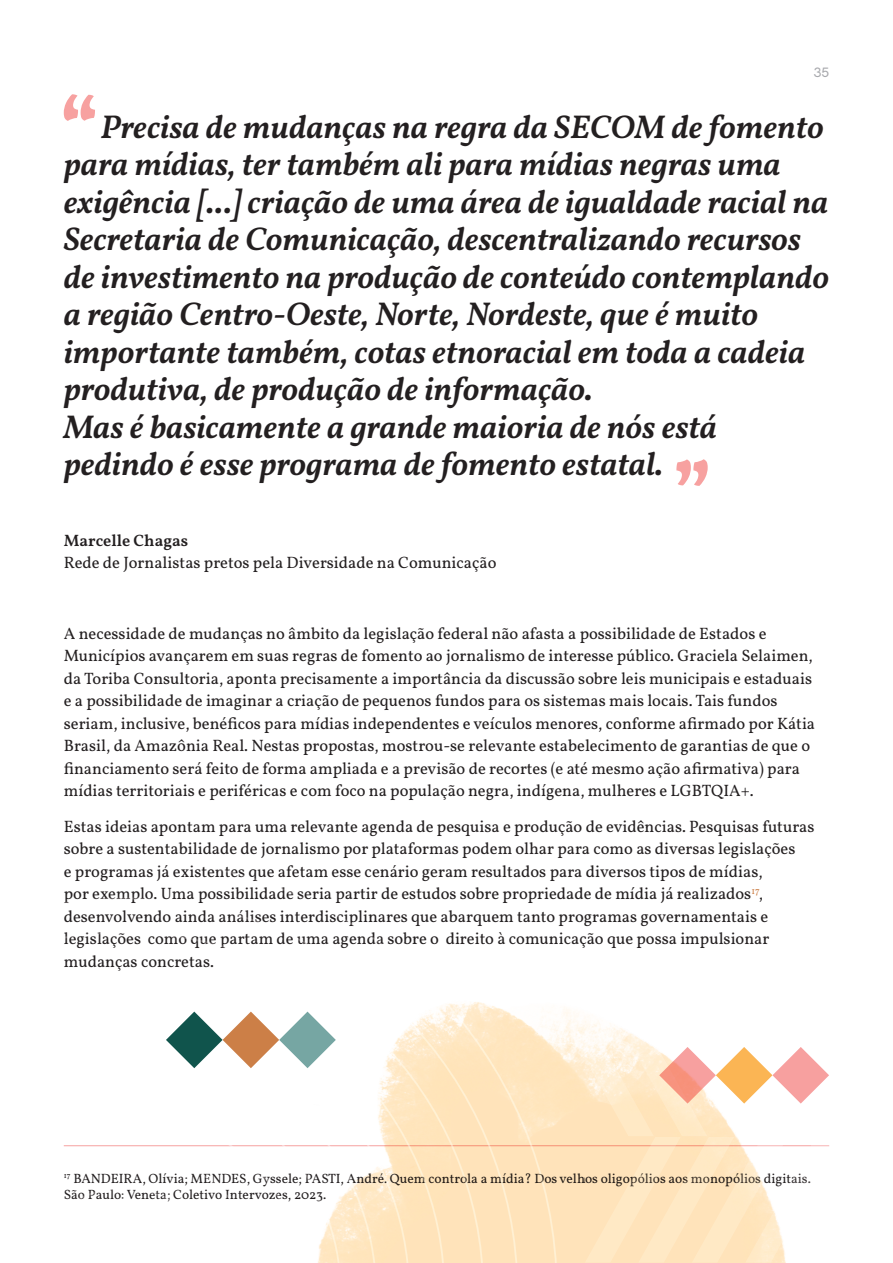
<style>
.page{position:relative;width:893px;height:1263px;background:#fff}
.page>*{position:absolute;margin:0;border:0;box-sizing:border-box;transform-origin:0 0}
.t1{font:italic 600 33px/37.5px "Vollkorn";color:#231f20}
.t2{font:16.5px/22.5px "Vollkorn";color:#231f20}
.t3{font:13.5px/16.5px "Vollkorn";color:#231f20}
.t4{font:500 13.5px "HK Grotesk";color:#a8a9ad}
.s1{font-weight:600}
</style>
<div class="page">
<svg style="left:64px;top:94px;width:31px;height:27px"></svg>
<svg style="left:676px;top:459px;width:32px;height:27px"></svg>
<svg style="left:518px;top:1017px;width:40px;height:246px;background:#fee5c0"></svg>
<svg style="left:63px;top:1002px;width:455px;height:261px"></svg>
<svg style="left:166px;top:1011px;width:170px;height:57px"></svg>
<svg style="left:558px;top:1010px;width:272px;height:252px"></svg>
<p class="t4" style="left:814px;top:62px;width:17px">35</p>
<p class="t1" style="left:64px;top:106px;width:767px;text-indent:37px">Precisa de mudanças na regra da SECOM de fomento para mídias, ter também ali para mídias negras uma exigência [...] criação de uma área de igualdade racial na Secretaria de Comunicação, descentralizando recursos de investimento na produção de conteúdo contemplando a região Centro-Oeste, Norte, Nordeste, que é muito importante também, cotas etnoracial em toda a cadeia produtiva, de produção de informação.<br>Mas é basicamente a grande maioria de nós está pedindo é esse programa de fomento estatal.</p>
<p class="t2" style="left:64px;top:528px;width:434px"><span class="s1">Marcelle Chagas<br></span>Rede de Jornalistas pretos pela Diversidade na Comunicação</p>
<p class="t2" style="left:64px;top:621px;width:753px">A necessidade de mudanças no âmbito da legislação federal não afasta a possibilidade de Estados e Municípios avançarem em suas regras de fomento ao jornalismo de interesse público. Graciela Selaimen, da Toriba Consultoria, aponta precisamente a importância da discussão sobre leis municipais e estaduais e a possibilidade de imaginar a criação de pequenos fundos para os sistemas mais locais. Tais fundos seriam, inclusive, benéficos para mídias independentes e veículos menores, conforme afirmado por Kátia Brasil, da Amazônia Real. Nestas propostas, mostrou-se relevante estabelecimento de garantias de que o financiamento será feito de forma ampliada e a previsão de recortes (e até mesmo ação afirmativa) para mídias territoriais e periféricas e com foco na população negra, indígena, mulheres e LGBTQIA+.</p>
<p class="t2" style="left:64px;top:814px;width:752px">Estas ideias apontam para uma relevante agenda de pesquisa e produção de evidências. Pesquisas futuras sobre a sustentabilidade de jornalismo por plataformas podem olhar para como as diversas legislações<br>e programas já existentes que afetam esse cenário geram resultados para diversos tipos de mídias,<br>por exemplo. Uma possibilidade seria partir de estudos sobre propriedade de mídia já realizados<sup>17</sup>, desenvolvendo ainda análises interdisciplinares que abarquem tanto programas governamentais e legislações como que partam de uma agenda sobre o direito à comunicação que possa impulsionar mudanças concretas.</p>
<p class="t3" style="left:64px;top:1169px;width:749px"><sup>17</sup> BANDEIRA, Olívia; MENDES, Gyssele; PASTI, André. Quem controla a mídia? Dos velhos oligopólios aos monopólios digitais.<br>São Paulo: Veneta; Coletivo Intervozes, 2023.</p>
</div>
